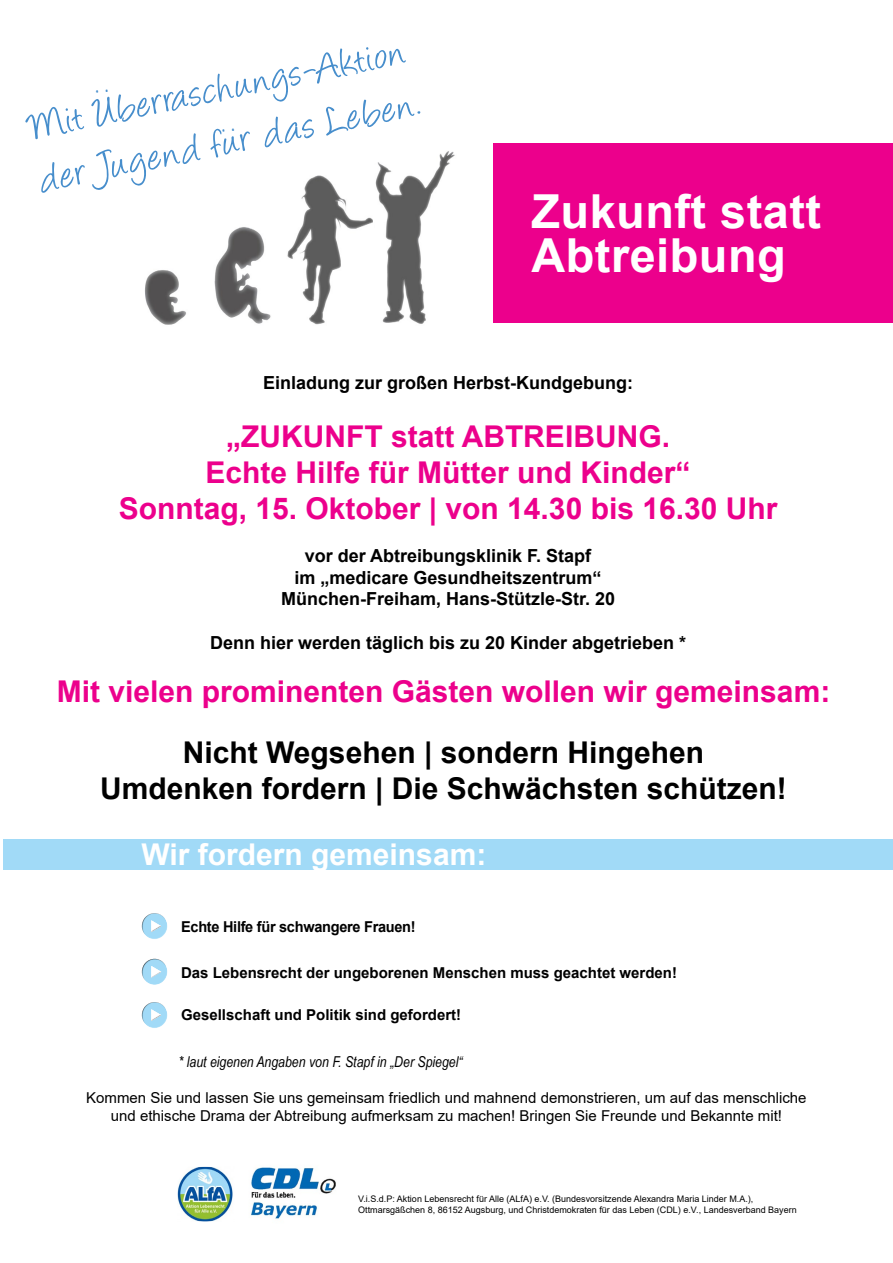
<style>
.page{position:relative;width:893px;height:1263px;background:#fff}
.page>*{position:absolute;margin:0;border:0;box-sizing:border-box;transform-origin:0 0}
.t1{font:700 46.8px/44.1px "Arial";letter-spacing:.01em;color:#fff}
.t2{font:45px/54px "Angelina";color:#478ecc}
.t3{font:700 30px/36px "Arial";color:#ec008c;text-align:center}
.t4{font:700 30px/36px "Arial";color:#000;text-align:center}
.t5{font:700 30px "Arial";color:#fff}
.t6{font:700 18px/21.6px "Arial";color:#000;text-align:center}
.t7{font:15px/18px "Arial";color:#000;text-align:center}
.t8{font:700 15px "Arial";color:#000}
.t9{font:italic 15px "Arial Narrow";color:#000}
.t10{font:700 15px "Arial";letter-spacing:-.02em;color:#000}
.t11{font:9px/10.8px "Arial";color:#000}
</style>
<div class="page">
<img style="left:251px;top:1167px;width:85px;height:52px">
<img style="left:177px;top:1167px;width:56px;height:54px">
<div style="left:3px;top:839px;width:890px;height:31px;background:#a1daf7"></div>
<div style="left:493px;top:143px;width:400px;height:180px;background:#ec008c"></div>
<img style="left:214px;top:175px;width:158px;height:150px">
<img style="left:145px;top:270px;width:41px;height:55px">
<img style="left:375px;top:151px;width:80px;height:173px">
<div style="left:141px;top:920px;width:28px;height:20px;background:#fff;opacity:.75"></div>
<div style="left:141px;top:912px;width:28px;height:23px;background:#000;opacity:.75"></div>
<div style="left:141px;top:966px;width:28px;height:20px;background:#fff;opacity:.75"></div>
<div style="left:141px;top:957px;width:28px;height:24px;background:#000;opacity:.75"></div>
<div style="left:141px;top:1009px;width:28px;height:20px;background:#fff;opacity:.75"></div>
<div style="left:141px;top:1001px;width:28px;height:23px;background:#000;opacity:.75"></div>
<h2 class="t2" style="left:25px;top:103px;width:389px;rotate:-11deg">Mit Uberraschungs-Aktion der Jugend fur das Leben.</h2>
<h1 class="t1" style="left:531px;top:190px;width:291px">Zukunft statt<br>Abtreibung</h1>
<p class="t6" style="left:263px;top:372px;width:372px">Einladung zur großen Herbst-Kundgebung:</p>
<h3 class="t3" style="left:119px;top:419px;width:660px">„ZUKUNFT statt ABTREIBUNG.<br>Echte Hilfe für Mütter und Kinder“<br>Sonntag, 15. Oktober | von 14.30 bis 16.30 Uhr</h3>
<p class="t6" style="left:281px;top:545px;width:336px">vor der Abtreibungsklinik F. Stapf<br>im „medicare Gesundheitszentrum“<br>München-Freiham, Hans-Stützle-Str. 20</p>
<p class="t6" style="left:210px;top:632px;width:478px">Denn hier werden täglich bis zu 20 Kinder abgetrieben *</p>
<h3 class="t3" style="left:57px;top:674px;width:775px">Mit vielen prominenten Gästen wollen wir gemeinsam:</h3>
<h3 class="t4" style="left:100px;top:735px;width:688px">Nicht Wegsehen | sondern Hingehen<br>Umdenken fordern | Die Schwächsten schützen!</h3>
<h3 class="t5" style="left:142px;top:834px;width:346px">Wir fordern gemeinsam:</h3>
<p class="t10" style="left:181px;top:916px;width:236px">Echte Hilfe für schwangere Frauen!</p>
<p class="t8" style="left:181px;top:962px;width:497px">Das Lebensrecht der ungeborenen Menschen muss geachtet werden!</p>
<p class="t8" style="left:181px;top:1005px;width:282px">Gesellschaft und Politik sind gefordert!</p>
<p class="t9" style="left:179px;top:1051px;width:286px">* laut eigenen Angaben von F. Stapf in „Der Spiegel“</p>
<p class="t7" style="left:86px;top:1088px;width:722px">Kommen Sie und lassen Sie uns gemeinsam friedlich und mahnend demonstrieren, um auf das menschliche und ethische Drama der Abtreibung aufmerksam zu machen! Bringen Sie Freunde und Bekannte mit!</p>
<p class="t11" style="left:358px;top:1193px;width:440px">V.i.S.d.P: Aktion Lebensrecht für Alle (ALfA) e.V. (Bundesvorsitzende Alexandra Maria Linder M.A.),<br>Ottmarsgäßchen 8, 86152 Augsburg, und Christdemokraten für das Leben (CDL) e.V., Landesverband Bayern</p>
</div>
